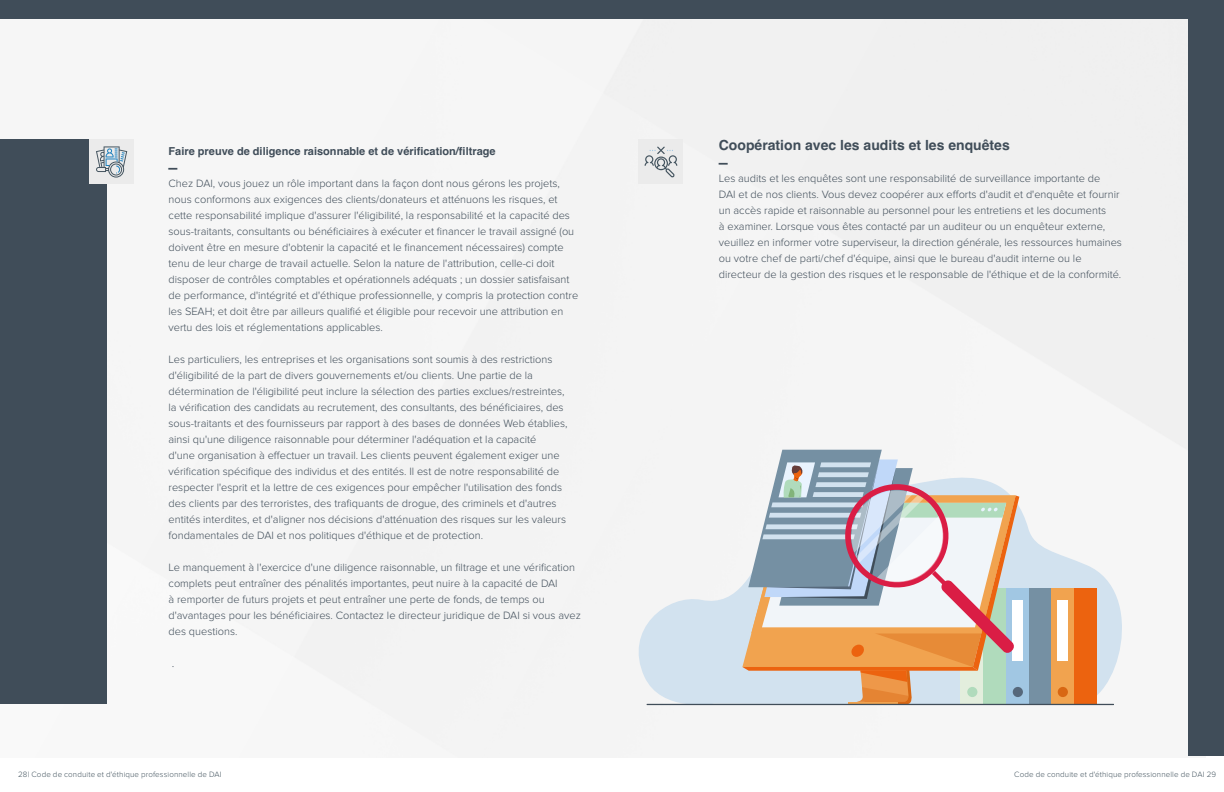
<style>
.page{position:relative;width:1224px;height:792px;background:#fff}
.page>*{position:absolute;margin:0;border:0;box-sizing:border-box;transform-origin:0 0}
.t1{font:700 14px "Helvetica";color:#404d59}
.t2{font:300 12px "Proxima Nova";color:#404d59}
.t3{font:300 11px/16px "Proxima Nova";color:#404d59}
.t4{font:700 11px "Helvetica";color:#404d59}
.t5{font:700 9px "Arial";color:#404d59}
.t6{font:300 8px "Proxima Nova";letter-spacing:.015em;color:#455560}
</style>
<div class="page">
<div style="left:0;top:20px;width:1188px;height:738px;background:#f5f5f5"></div>
<div style="left:0;top:140px;width:107px;height:564px;background:#404d59"></div>
<div style="left:0;top:0;width:1224px;height:19px;background:#404d59"></div>
<div style="left:1188px;top:0;width:36px;height:756px;background:#404d59"></div>
<div style="left:89px;top:140px;width:45px;height:44px;background:#ebebeb"></div>
<svg style="left:96px;top:146px;width:31px;height:32px"></svg>
<div style="left:639px;top:140px;width:44px;height:44px;background:#ebebeb"></div>
<svg style="left:645px;top:147px;width:32px;height:30px"></svg>
<svg style="left:639px;top:450px;width:483px;height:255px;fill:#f4f4f4"></svg>
<div style="left:1021px;top:589px;width:31px;height:115px;background:#7590a3"></div>
<div style="left:1006px;top:589px;width:23px;height:115px;background:#a1c7e3"></div>
<div style="left:1013px;top:687px;width:10px;height:10px;background:#56687b;border-radius:50%"></div>
<div style="left:1013px;top:600px;width:10px;height:61px;background:#fff"></div>
<div style="left:1066px;top:589px;width:31px;height:115px;background:#ec630f"></div>
<div style="left:1051px;top:589px;width:23px;height:115px;background:#f1a34f"></div>
<div style="left:1058px;top:687px;width:10px;height:10px;background:#d86713;border-radius:50%"></div>
<div style="left:1058px;top:600px;width:10px;height:61px;background:#fff"></div>
<svg style="left:742px;top:450px;width:277px;height:254px"></svg>
<hr style="left:647px;top:704px;width:467px;height:1px;background:#404d59">
<p class="t4" style="left:169px;top:144px;width:329px">Faire preuve de diligence raisonnable et de vérification/filtrage</p>
<p class="t5" style="left:169px;top:161px;width:10px">▬</p>
<p class="t3" style="left:169px;top:175px;width:411px">Chez DAI, vous jouez un rôle important dans la façon dont nous gérons les projets, nous conformons aux exigences des clients/donateurs et atténuons les risques, et cette responsabilité implique d'assurer l'éligibilité, la responsabilité et la capacité des sous-traitants, consultants ou bénéficiaires à exécuter et financer le travail assigné (ou doivent être en mesure d'obtenir la capacité et le financement nécessaires) compte tenu de leur charge de travail actuelle. Selon la nature de l'attribution, celle-ci doit disposer de contrôles comptables et opérationnels adéquats ; un dossier satisfaisant de performance, d'intégrité et d'éthique professionnelle, y compris la protection contre les SEAH; et doit être par ailleurs qualifié et éligible pour recevoir une attribution en vertu des lois et réglementations applicables.</p>
<p class="t3" style="left:169px;top:351px;width:401px">Les particuliers, les entreprises et les organisations sont soumis à des restrictions d'éligibilité de la part de divers gouvernements et/ou clients. Une partie de la détermination de l'éligibilité peut inclure la sélection des parties exclues/restreintes, la vérification des candidats au recrutement, des consultants, des bénéficiaires, des sous-traitants et des fournisseurs par rapport à des bases de données Web établies, ainsi qu'une diligence raisonnable pour déterminer l'adéquation et la capacité<br>d'une organisation à effectuer un travail. Les clients peuvent également exiger une vérification spécifique des individus et des entités. Il est de notre responsabilité de respecter l'esprit et la lettre de ces exigences pour empêcher l'utilisation des fonds des clients par des terroristes, des trafiquants de drogue, des criminels et d'autres entités interdites, et d'aligner nos décisions d'atténuation des risques sur les valeurs fondamentales de DAI et nos politiques d'éthique et de protection.</p>
<p class="t3" style="left:169px;top:559px;width:414px">Le manquement à l'exercice d'une diligence raisonnable, un filtrage et une vérification complets peut entraîner des pénalités importantes, peut nuire à la capacité de DAI<br>à remporter de futurs projets et peut entraîner une perte de fonds, de temps ou d'avantages pour les bénéficiaires. Contactez le directeur juridique de DAI si vous avez des questions.</p>
<p class="t2" style="left:172px;top:656px;width:4px">.</p>
<p class="t1" style="left:719px;top:137px;width:292px">Coopération avec les audits et les enquêtes</p>
<p class="t5" style="left:719px;top:157px;width:10px">▬</p>
<p class="t3" style="left:719px;top:171px;width:405px">Les audits et les enquêtes sont une responsabilité de surveillance importante de<br>DAI et de nos clients. Vous devez coopérer aux efforts d'audit et d'enquête et fournir un accès rapide et raisonnable au personnel pour les entretiens et les documents<br>à examiner. Lorsque vous êtes contacté par un auditeur ou un enquêteur externe, veuillez en informer votre superviseur, la direction générale, les ressources humaines ou votre chef de parti/chef d'équipe, ainsi que le bureau d'audit interne ou le directeur de la gestion des risques et le responsable de l'éthique et de la conformité.</p>
<p class="t6" style="left:18px;top:770px;width:205px">28| Code de conduite et d'éthique professionnelle de DAI</p>
<p class="t6" style="left:1014px;top:770px;width:203px">Code de conduite et d'éthique professionnelle de DAI 29</p>
</div>
